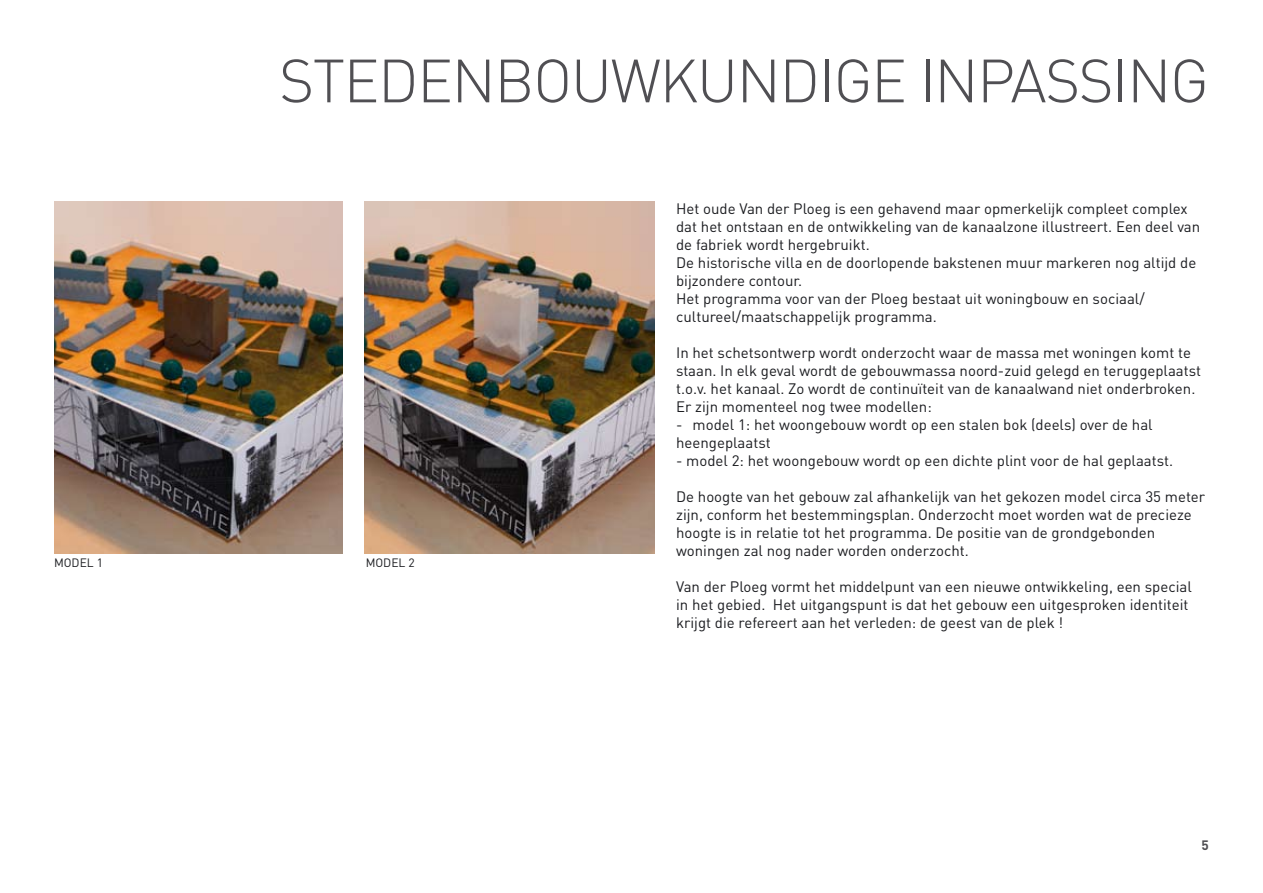
<style>
.page{position:relative;width:1263px;height:893px;background:#fff}
.page>*{position:absolute;margin:0;border:0;box-sizing:border-box;transform-origin:0 0}
.t1{font:300 60px "DIN";letter-spacing:-.025em;color:#504f53}
.t2{font:15px/18px "DIN";color:#1b1c20}
.t3{font:700 13.5px "DIN";color:#504f53}
.t4{font:12px "DIN";color:#1b1c20}
</style>
<div class="page">
<img style="left:54px;top:202px;width:288px;height:351px">
<img style="left:365px;top:202px;width:290px;height:351px">
<h1 class="t1" style="left:279px;top:44px;width:931px">STEDENBOUWKUNDIGE INPASSING</h1>
<p class="t4" style="left:54px;top:555px;width:50px">MODEL 1</p>
<p class="t4" style="left:366px;top:555px;width:50px">MODEL 2</p>
<p class="t2" style="left:676px;top:199px;width:526px">Het oude Van der Ploeg is een gehavend maar opmerkelijk compleet complex dat het ontstaan en de ontwikkeling van de kanaalzone illustreert. Een deel van de fabriek wordt hergebruikt.<br>De historische villa en de doorlopende bakstenen muur markeren nog altijd de bijzondere contour.<br>Het programma voor van der Ploeg bestaat uit woningbouw en sociaal/ cultureel/maatschappelijk programma.</p>
<p class="t2" style="left:676px;top:343px;width:526px">In het schetsontwerp wordt onderzocht waar de massa met woningen komt te staan. In elk geval wordt de gebouwmassa noord-zuid gelegd en teruggeplaatst t.o.v. het kanaal. Zo wordt de continuïteit van de kanaalwand niet onderbroken.<br>Er zijn momenteel nog twee modellen:</p>
<p class="t2" style="left:676px;top:415px;width:478px">- model 1: het woongebouw wordt op een stalen bok (deels) over de hal heengeplaatst</p>
<p class="t2" style="left:676px;top:451px;width:498px">- model 2: het woongebouw wordt op een dichte plint voor de hal geplaatst.</p>
<p class="t2" style="left:676px;top:487px;width:530px">De hoogte van het gebouw zal afhankelijk van het gekozen model circa 35 meter zijn, conform het bestemmingsplan. Onderzocht moet worden wat de precieze hoogte is in relatie tot het programma. De positie van de grondgebonden woningen zal nog nader worden onderzocht.</p>
<p class="t2" style="left:676px;top:577px;width:517px">Van der Ploeg vormt het middelpunt van een nieuwe ontwikkeling, een special in het gebied. Het uitgangspunt is dat het gebouw een uitgesproken identiteit krijgt die refereert aan het verleden: de geest van de plek !</p>
<p class="t3" style="left:1202px;top:836px;width:9px">5</p>
</div>
